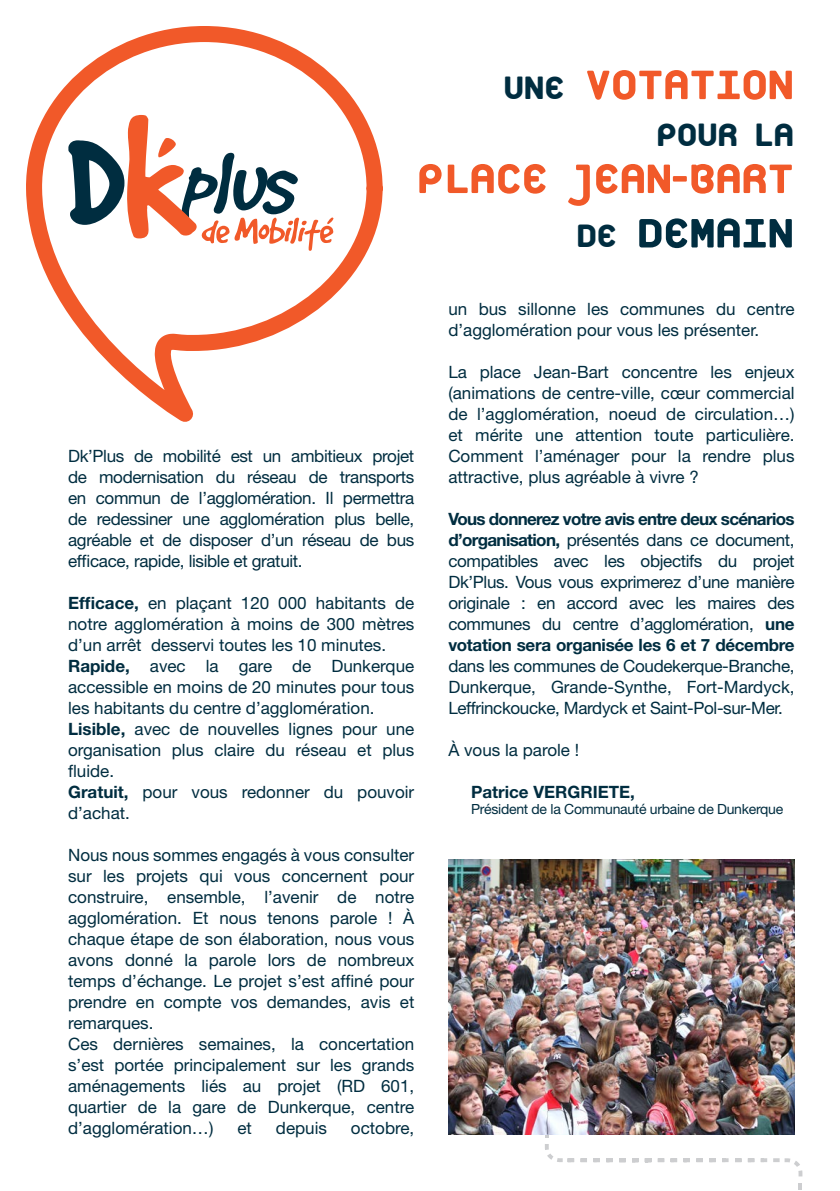
<style>
.page{position:relative;width:840px;height:1191px;background:#fff}
.page>*{position:absolute;margin:0;border:0;box-sizing:border-box;transform-origin:0 0}
.t1{font:800 61.6px/54.4px "Platelet";letter-spacing:-.04em;color:#f15929;text-align:right}
.t2{font:800 47.8px "Platelet";letter-spacing:-.04em;color:#002d40}
.t3{font:17px/21px "Helvetica Neue";color:#002d40;text-align:justify}
.t4{font:700 17px "Helvetica Neue";color:#002d40}
.t5{font:14px "Helvetica Neue";letter-spacing:-.02em;color:#002d40}
.s1{font-size:47.8px;color:#002d40}
.s2{color:#002d40}
.s3{font-weight:700}
</style>
<div class="page">
<svg style="left:33px;top:26px;width:350px;height:396px"></svg>
<svg style="left:580px;top:1158px;width:6px;height:4px"></svg>
<svg style="left:545px;top:1144px;width:29px;height:18px"></svg>
<svg style="left:773px;top:1158px;width:29px;height:32px"></svg>
<svg style="left:593px;top:1158px;width:6px;height:4px"></svg>
<svg style="left:606px;top:1158px;width:6px;height:4px"></svg>
<svg style="left:619px;top:1158px;width:6px;height:4px"></svg>
<svg style="left:632px;top:1158px;width:6px;height:4px"></svg>
<svg style="left:644px;top:1158px;width:7px;height:4px"></svg>
<svg style="left:657px;top:1158px;width:6px;height:4px"></svg>
<svg style="left:670px;top:1158px;width:6px;height:4px"></svg>
<svg style="left:683px;top:1158px;width:6px;height:4px"></svg>
<svg style="left:696px;top:1158px;width:6px;height:4px"></svg>
<svg style="left:709px;top:1158px;width:6px;height:4px"></svg>
<svg style="left:722px;top:1158px;width:6px;height:4px"></svg>
<svg style="left:735px;top:1158px;width:6px;height:4px"></svg>
<svg style="left:760px;top:1158px;width:6px;height:4px"></svg>
<svg style="left:747px;top:1158px;width:6px;height:4px"></svg>
<img style="left:448px;top:859px;width:346px;height:275px">
<p class="t1" style="left:502px;top:56px;width:293px"><span class="s1">UNE</span> VOTATION</p>
<p class="t2" style="left:655px;top:111px;width:140px">POUR LA</p>
<p class="t1" style="left:416px;top:150px;width:380px">PLACE JEAN-BART<br><span class="s1">DE</span> <span class="s2">DEMAIN</span></p>
<p class="t3" style="left:68px;top:445px;width:347px">Dk’Plus de mobilité est un ambitieux projet de modernisation du réseau de transports en commun de l’agglomération. Il permettra de redessiner une agglomération plus belle, agréable et de disposer d’un réseau de bus efficace, rapide, lisible et gratuit.</p>
<p class="t3" style="left:68px;top:592px;width:347px"><span class="s3">Efficace,</span> en plaçant 120 000 habitants de notre agglomération à moins de 300 mètres d’un arrêt desservi toutes les 10 minutes.</p>
<p class="t3" style="left:68px;top:655px;width:347px"><span class="s3">Rapide,</span> avec la gare de Dunkerque accessible en moins de 20 minutes pour tous les habitants du centre d’agglomération.</p>
<p class="t3" style="left:68px;top:718px;width:347px"><span class="s3">Lisible,</span> avec de nouvelles lignes pour une organisation plus claire du réseau et plus fluide.</p>
<p class="t3" style="left:68px;top:781px;width:347px"><span class="s3">Gratuit,</span> pour vous redonner du pouvoir d’achat.</p>
<p class="t3" style="left:68px;top:844px;width:347px">Nous nous sommes engagés à vous consulter sur les projets qui vous concernent pour construire, ensemble, l’avenir de notre agglomération. Et nous tenons parole ! À chaque étape de son élaboration, nous vous avons donné la parole lors de nombreux temps d’échange. Le projet s’est affiné pour prendre en compte vos demandes, avis et remarques.</p>
<p class="t3" style="left:68px;top:1033px;width:347px">Ces dernières semaines, la concertation s’est portée principalement sur les grands aménagements liés au projet (RD 601, quartier de la gare de Dunkerque, centre d’agglomération…)</p>
<p class="t3" style="left:237px;top:1117px;width:16px">et</p>
<p class="t3" style="left:276px;top:1117px;width:53px">depuis</p>
<p class="t3" style="left:351px;top:1117px;width:65px">octobre,</p>
<p class="t3" style="left:448px;top:298px;width:347px">un bus sillonne les communes du centre d’agglomération pour vous les présenter.</p>
<p class="t3" style="left:448px;top:361px;width:347px">La place Jean-Bart concentre les enjeux (animations de centre-ville, cœur commercial de l’agglomération, noeud de circulation…) et mérite une attention toute particulière.<br>Comment l’aménager pour la rendre plus attractive, plus agréable à vivre ?</p>
<p class="t3" style="left:448px;top:508px;width:347px"><span class="s3">Vous donnerez votre avis entre deux scénarios d’organisation,</span> présentés dans ce document, compatibles avec les objectifs du projet Dk’Plus. Vous vous exprimerez d’une manière originale : en accord avec les maires des communes du centre d’agglomération, <span class="s3">une votation sera organisée les 6 et 7 décembre </span>dans les communes de Coudekerque-Branche, Dunkerque, Grande-Synthe, Fort-Mardyck, Leffrinckoucke, Mardyck et Saint-Pol-sur-Mer.</p>
<p class="t3" style="left:448px;top:739px;width:132px">À vous la parole !</p>
<p class="t4" style="left:471px;top:781px;width:165px">Patrice VERGRIETE,</p>
<p class="t5" style="left:471px;top:800px;width:313px">Président de la Communauté urbaine de Dunkerque</p>
</div>
